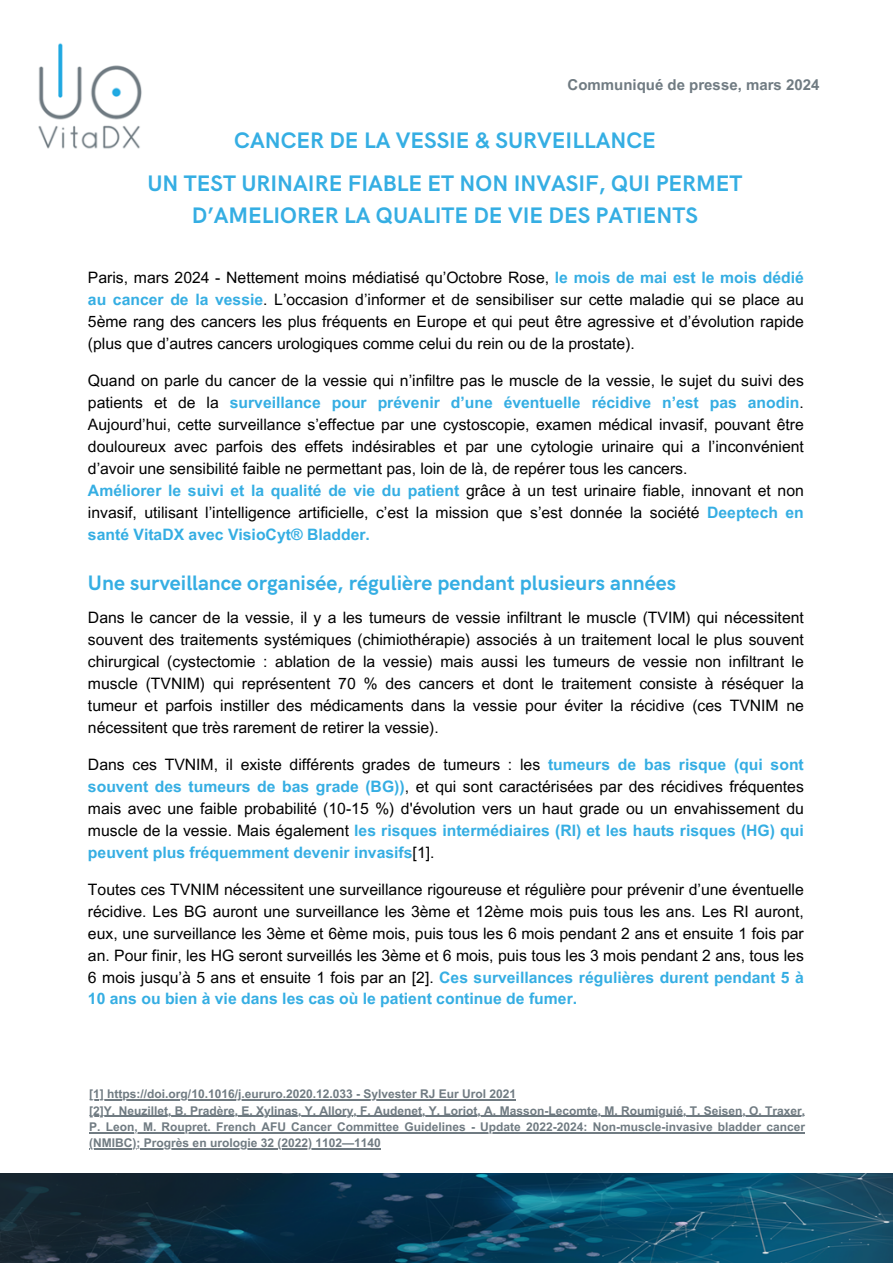
<style>
.page{position:relative;width:893px;height:1263px;background:#fff}
.page>*{position:absolute;margin:0;border:0;box-sizing:border-box;transform-origin:0 0}
.t1{font:700 22.5px/31.5px "HK Grotesk";color:#35aee3;text-align:center}
.t2{font:700 21px "HK Grotesk";color:#35aee3}
.t3{font:15.75px/21.9px "Arial MT Pro";color:#000;text-align:justify}
.t4{font:700 15px "Arial MT Pro";color:#707b82}
.t5{font:700 12px/16.4px "Arial MT Pro";color:#707b82}
.s1{font-weight:700;color:#35aee3}
</style>
<div class="page">
<img style="left:38px;top:43px;width:104px;height:106px">
<hr style="left:89px;top:1099px;width:427px;height:2px;background:#707b82">
<hr style="left:89px;top:1116px;width:716px;height:1px;background:#707b82">
<hr style="left:89px;top:1132px;width:716px;height:1px;background:#707b82">
<hr style="left:89px;top:1148px;width:292px;height:1px;background:#707b82">
<img style="left:0;top:1174px;width:893px;height:89px">
<h1 class="t4" style="left:567px;top:79px;width:253px">Communiqué de presse, mars 2024</h1>
<h3 class="t1" style="left:234px;top:126px;width:423px">CANCER DE LA VESSIE &amp; SURVEILLANCE</h3>
<h1 class="t1" style="left:147px;top:169px;width:596px">UN TEST URINAIRE FIABLE ET NON INVASIF, QUI PERMET<br>D’AMELIORER LA QUALITE DE VIE DES PATIENTS</h1>
<h4 class="t3" style="left:88px;top:269px;width:717px">Paris, mars 2024 - Nettement moins médiatisé qu’Octobre Rose, <span class="s1">le mois de mai est le mois dédié au cancer de la vessie</span>. L’occasion d’informer et de sensibiliser sur cette maladie qui se place au 5ème rang des cancers les plus fréquents en Europe et qui peut être agressive et d’évolution rapide (plus que d’autres cancers urologiques comme celui du rein ou de la prostate).</h4>
<h4 class="t3" style="left:88px;top:372px;width:717px;text-align:left">Quand on parle du cancer de la vessie qui n’infiltre pas le muscle de la vessie, le sujet du suivi des patients et de la <span class="s1">surveillance pour prévenir d’une éventuelle récidive n’est pas anodin</span>.<br>Aujourd’hui, cette surveillance s’effectue par une cystoscopie, examen médical invasif, pouvant être douloureux avec parfois des effets indésirables et par une cytologie urinaire qui a l’inconvénient d’avoir une sensibilité faible ne permettant pas, loin de là, de repérer tous les cancers.<br><span class="s1">Améliorer le suivi et la qualité de vie du patient</span> grâce à un test urinaire fiable, innovant et non invasif, utilisant l’intelligence artificielle, c’est la mission que s’est donnée la société <span class="s1">Deeptech en santé VitaDX avec VisioCyt® Bladder.</span></h4>
<h2 class="t2" style="left:88px;top:571px;width:589px">Une surveillance organisée, régulière pendant plusieurs années</h2>
<h4 class="t3" style="left:88px;top:608px;width:717px">Dans le cancer de la vessie, il y a les tumeurs de vessie infiltrant le muscle (TVIM) qui nécessitent souvent des traitements systémiques (chimiothérapie) associés à un traitement local le plus souvent chirurgical (cystectomie : ablation de la vessie) mais aussi les tumeurs de vessie non infiltrant le muscle (TVNIM) qui représentent 70 % des cancers et dont le traitement consiste à réséquer la tumeur et parfois instiller des médicaments dans la vessie pour éviter la récidive (ces TVNIM ne nécessitent que très rarement de retirer la vessie).</h4>
<h4 class="t3" style="left:88px;top:755px;width:717px">Dans ces TVNIM, il existe différents grades de tumeurs : les <span class="s1">tumeurs de bas risque (qui sont souvent des tumeurs de bas grade (BG))</span>, et qui sont caractérisées par des récidives fréquentes mais avec une faible probabilité (10-15 %) d'évolution vers un haut grade ou un envahissement du muscle de la vessie. Mais également <span class="s1">les risques intermédiaires (RI) et les hauts risques (HG) qui peuvent plus fréquemment devenir invasifs</span>[1].</h4>
<h4 class="t3" style="left:88px;top:880px;width:717px">Toutes ces TVNIM nécessitent une surveillance rigoureuse et régulière pour prévenir d’une éventuelle récidive. Les BG auront une surveillance les 3ème et 12ème mois puis tous les ans. Les RI auront, eux, une surveillance les 3ème et 6ème mois, puis tous les 6 mois pendant 2 ans et ensuite 1 fois par an. Pour finir, les HG seront surveillés les 3ème et 6 mois, puis tous les 3 mois pendant 2 ans, tous les 6 mois jusqu’à 5 ans et ensuite 1 fois par an [2]. <span class="s1">Ces surveillances régulières durent pendant 5 à 10 ans ou bien à vie dans les cas où le patient continue de fumer.</span></h4>
<p class="t5" style="left:89px;top:1087px;width:428px">[1] https://doi.org/10.1016/j.eururo.2020.12.033 - Sylvester RJ Eur Urol 2021</p>
<p class="t5" style="left:89px;top:1104px;width:717px">[2]Y. Neuzillet, B. Pradère, E. Xylinas, Y. Allory, F. Audenet, Y. Loriot, A. Masson-Lecomte, M. Roumiguié, T. Seisen, O. Traxer,</p>
<p class="t5" style="left:89px;top:1120px;width:717px">P. Leon, M. Roupret. French AFU Cancer Committee Guidelines - Update 2022-2024: Non-muscle-invasive bladder cancer (NMIBC); Progrès en urologie 32 (2022) 1102—1140</p>
</div>
